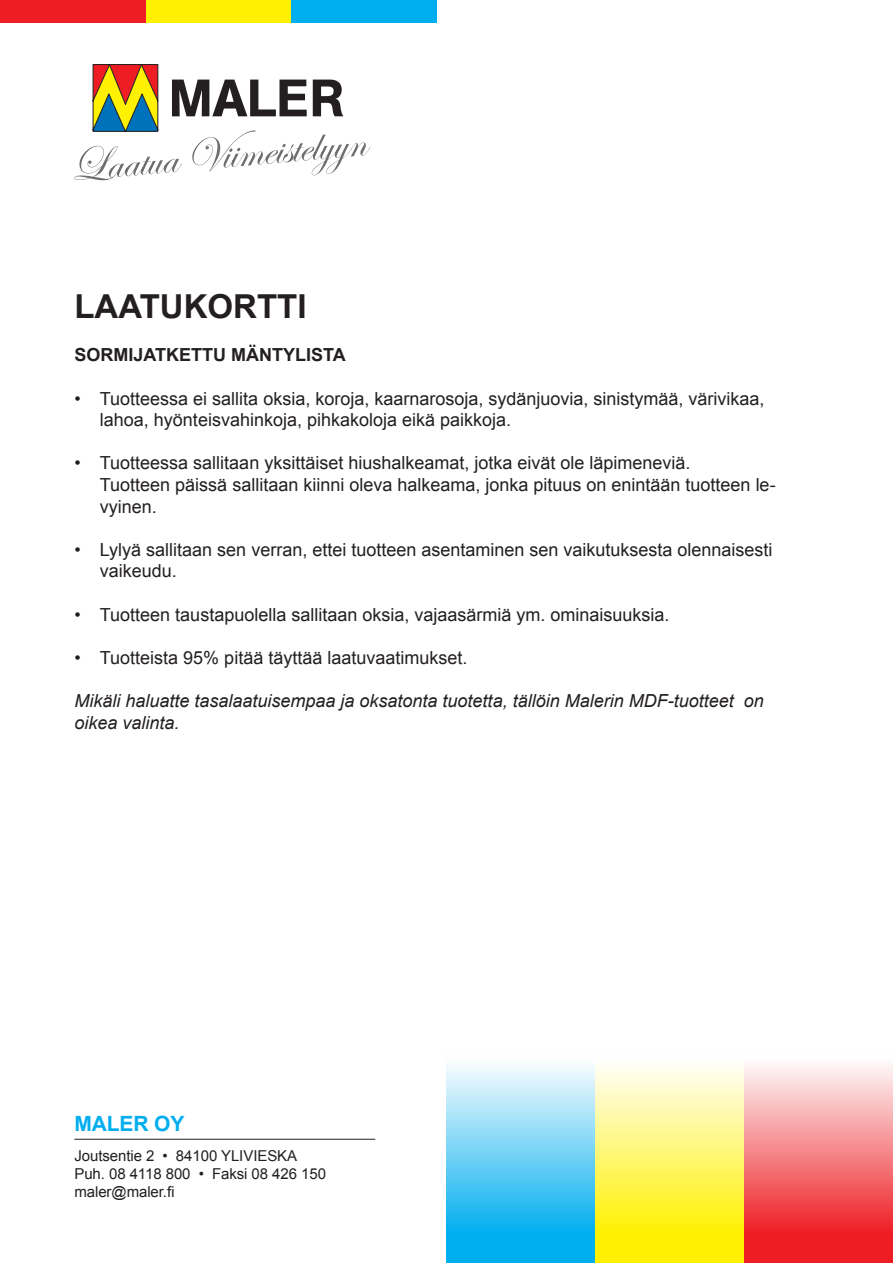
<style>
.page{position:relative;width:893px;height:1263px;background:#fff}
.page>*{position:absolute;margin:0;border:0;box-sizing:border-box;transform-origin:0 0}
.t1{font:700 33px "Arial";color:#231f20}
.t2{font:700 21px "Arial";letter-spacing:-.005em;color:#00aeef}
.sisennös{font:18px/21.6px "Arial";color:#231f20}
.sisennös-2{font:italic 18px/21.6px "Arial";color:#231f20}
.t3{font:700 18px "Arial";color:#231f20}
.t4{font:15px/18px "Arial";letter-spacing:-.005em;color:#231f20}
</style>
<div class="page">
<svg style="left:74px;top:64px;width:296px;height:116px"></svg>
<div style="left:0;top:0;width:146px;height:22px;background:#ee1d23"></div>
<div style="left:146px;top:0;width:146px;height:22px;background:#fff101"></div>
<div style="left:292px;top:0;width:145px;height:22px;background:#00aeef"></div>
<svg style="left:744px;top:1066px;width:149px;height:197px;background:#f4787c"></svg>
<div style="left:595px;top:1051px;width:149px;height:212px;background:linear-gradient(to bottom,#fff,#ffef00)"></div>
<div style="left:446px;top:1051px;width:149px;height:212px;background:linear-gradient(to bottom,#fff,#00a5ed)"></div>
<hr style="left:74px;top:1139px;width:301px;height:1px;background:#231f20">
<p class="t1" style="left:74px;top:283px;width:234px">LAATUKORTTI</p>
<p class="t3" style="left:74px;top:342px;width:273px">SORMIJATKETTU MÄNTYLISTA</p>
<p class="sisennös" style="left:100px;top:387px;width:666px;text-indent:-26px">• Tuotteessa ei sallita oksia, koroja, kaarnarosoja, sydänjuovia, sinistymää, värivikaa, lahoa, hyönteisvahinkoja, pihkakoloja eikä paikkoja.</p>
<p class="sisennös" style="left:74px;top:452px;width:618px">• Tuotteessa sallitaan yksittäiset hiushalkeamat, jotka eivät ole läpimeneviä.</p>
<p class="sisennös" style="left:100px;top:474px;width:677px">Tuotteen päissä sallitaan kiinni oleva halkeama, jonka pituus on enintään tuotteen le&shy;vyinen.</p>
<p class="sisennös" style="left:100px;top:538px;width:674px;text-indent:-26px">• Lylyä sallitaan sen verran, ettei tuotteen asentaminen sen vaikutuksesta olennaisesti vaikeudu.</p>
<p class="sisennös" style="left:74px;top:603px;width:597px">• Tuotteen taustapuolella sallitaan oksia, vajaasärmiä ym. ominaisuuksia.</p>
<p class="sisennös" style="left:74px;top:646px;width:395px">• Tuotteista 95% pitää täyttää laatuvaatimukset.</p>
<p class="sisennös-2" style="left:74px;top:690px;width:691px">Mikäli haluatte tasalaatuisempaa ja oksatonta tuotetta, tällöin Malerin MDF-tuotteet on oikea valinta.</p>
<p class="t2" style="left:74px;top:1109px;width:112px">MALER OY</p>
<p class="t4" style="left:74px;top:1146px;width:253px">Joutsentie 2 • 84100 YLIVIESKA<br>Puh. 08 4118 800 • Faksi 08 426 150 maler@maler.fi</p>
</div>
